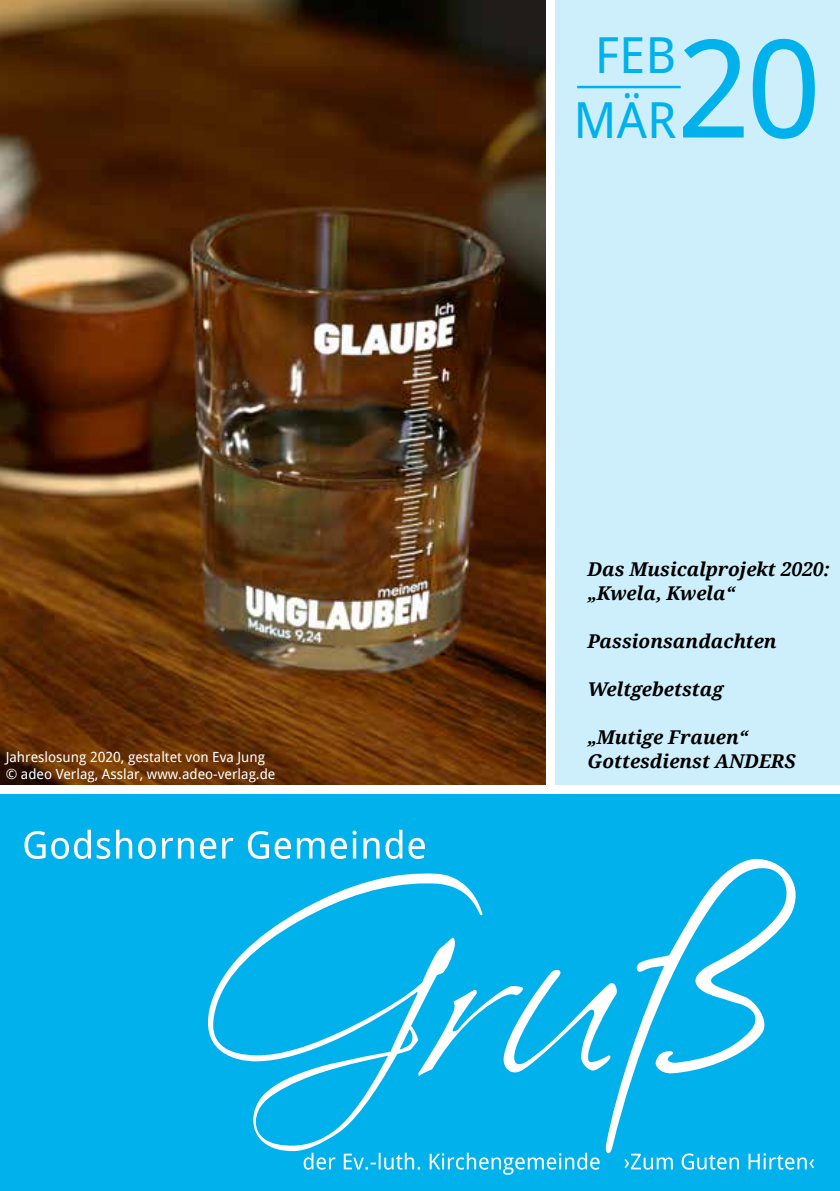
<style>
.page{position:relative;width:840px;height:1191px;background:#fff}
.page>*{position:absolute;margin:0;border:0;box-sizing:border-box;transform-origin:0 0}
.t1{font:136px "Droid Sans";color:#00b1eb}
.t2{font:49.6px/64.6px "Droid Sans";color:#00b1eb;text-align:center}
.t3{font:italic 700 19px/24px "Droid Serif";color:#000}
.t4{font:14px/16.8px "Droid Sans";color:#fff}
</style>
<div class="page">
<div style="left:0;top:0;width:839px;height:1191px;background:#00b1eb"></div>
<div style="left:550px;top:0;width:289px;height:794px;background:#cceffb"></div>
<svg style="left:208px;top:858px;width:588px;height:294px"></svg>
<svg style="left:303px;top:1152px;width:510px;height:22px"></svg>
<svg style="left:24px;top:829px;width:400px;height:30px"></svg>
<img style="left:0;top:0;width:546px;height:785px">
<div style="left:0;top:785px;width:839px;height:9px;background:#fff"></div>
<div style="left:546px;top:0;width:8px;height:792px;background:#fff"></div>
<hr style="left:577px;top:86px;width:103px;height:2px;background:#00b1eb">
<p class="t4" style="left:6px;top:749px;width:271px">Jahreslosung 2020, gestaltet von Eva Jung © adeo Verlag, Asslar, www.adeo-verlag.de</p>
<h2 class="t2" style="left:573px;top:24px;width:104px">FEB<br>MÄR</h2>
<h1 class="t1" style="left:676px;top:4px;width:146px">20</h1>
<p class="t3" style="left:587px;top:557px;width:244px">Das Musicalprojekt 2020: „Kwela, Kwela“</p>
<p class="t3" style="left:587px;top:629px;width:191px">Passionsandachten</p>
<p class="t3" style="left:587px;top:677px;width:137px">Weltgebetstag</p>
<p class="t3" style="left:587px;top:725px;width:209px">„Mutige Frauen“<br>Gottesdienst ANDERS</p>
</div>
